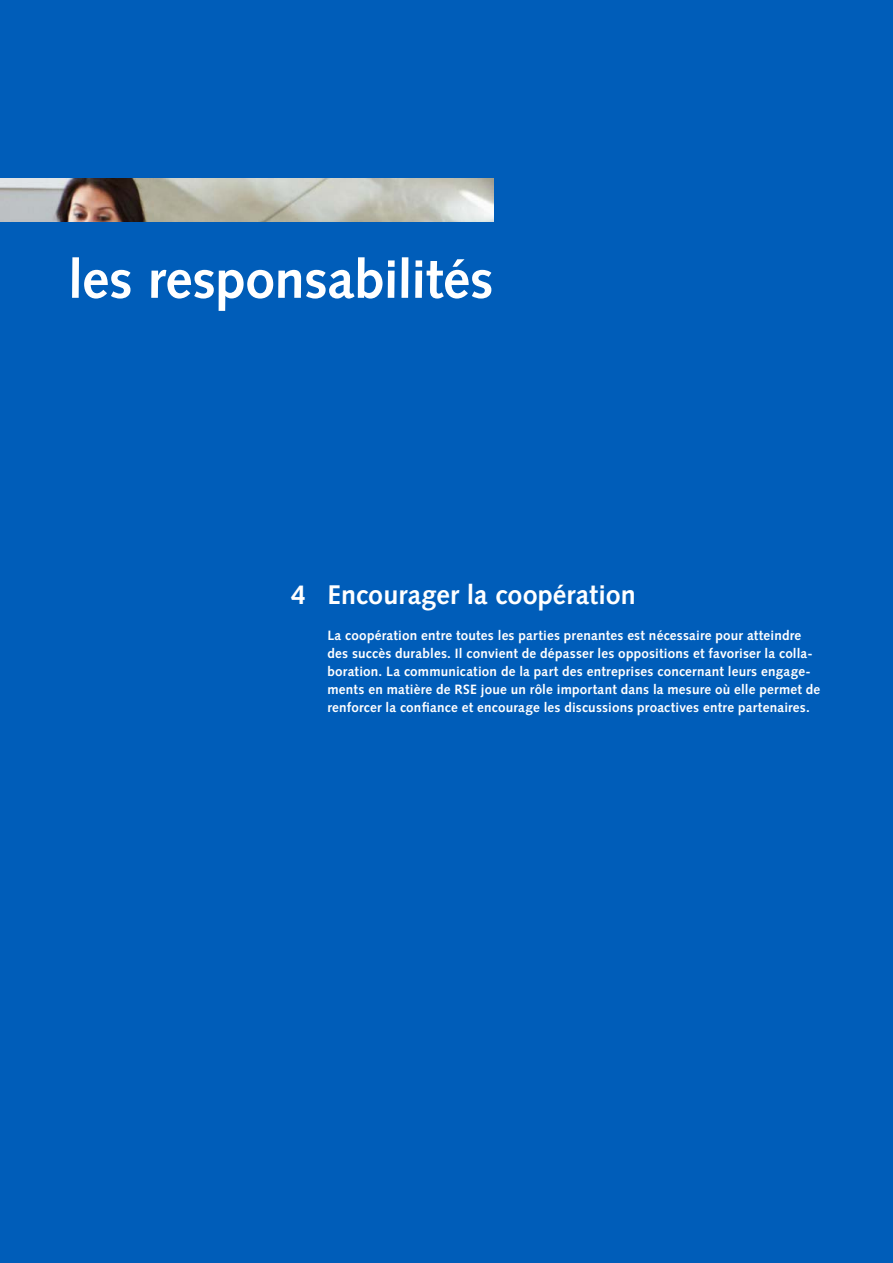
<style>
.page{position:relative;width:893px;height:1263px;background:#005db9}
.page>*{position:absolute;margin:0;border:0;box-sizing:border-box;transform-origin:0 0}
.t1{font:700 54px "Syntax LT Std";letter-spacing:-.005em;color:#fff}
.t2{font:700 27px "Syntax LT Std";letter-spacing:.005em;color:#fff}
.t3{font:700 13.5px/18px "Syntax LT Std";letter-spacing:.015em;color:#fff}
</style>
<div class="page">
<img style="left:0;top:179px;width:493px;height:42px">
<h1 class="t1" style="left:68px;top:248px;width:427px">les responsabilités</h1>
<h2 class="t2" style="left:291px;top:579px;width:17px">4</h2>
<h2 class="t2" style="left:327px;top:579px;width:310px">Encourager la coopération</h2>
<p class="t3" style="left:327px;top:626px;width:494px">La coopération entre toutes les parties prenantes est nécessaire pour atteindre des succès durables. Il convient de dépasser les oppositions et favoriser la colla&shy;boration. La communication de la part des entreprises concernant leurs engage&shy;ments en matière de RSE joue un rôle important dans la mesure où elle permet de renforcer la confiance et encourage les discussions proactives entre partenaires.</p>
</div>
